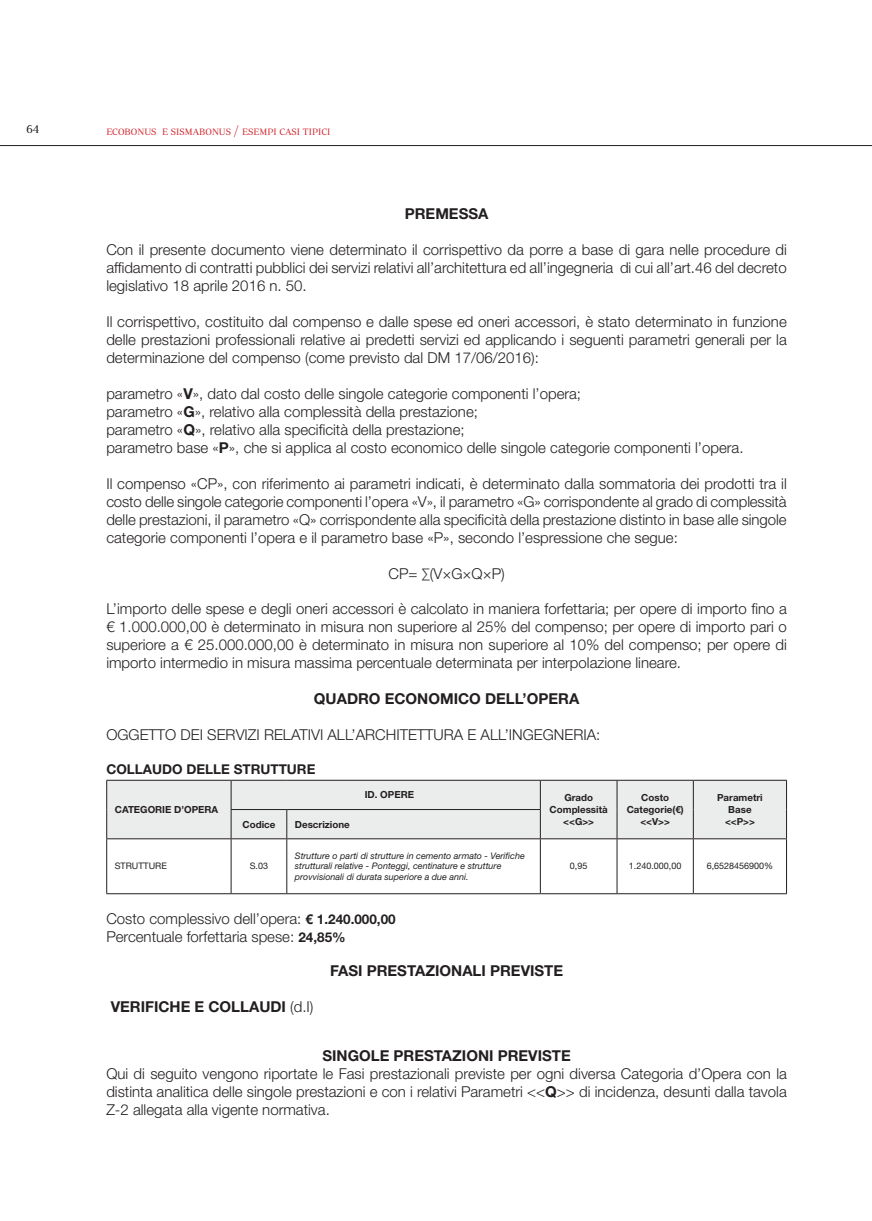
<style>
.page{position:relative;width:872px;height:1221px;background:#fff}
.page>*{position:absolute;margin:0;border:0;box-sizing:border-box;transform-origin:0 0}
.t1{font:300 15px/18px "Helvetica Neue LT Std";color:#231f20;text-align:justify}
.t2{font:700 15px "Helvetica Neue LT Std";color:#231f20}
.t3{font:700 13.5px "Helvetica Neue LT Std";color:#231f20}
.t4{font:12px "Periodico Display Lg";color:#231f20}
.t5{font:700 9.75px/11.7px "Helvetica Neue LT Std";color:#231f20;text-align:center}
.t6{font:9.45px "Periodico Display Lg";color:#d1232a}
.t7{font:italic 9px/10.8px "Helvetica Neue LT Std";color:#231f20}
.t8{font:9px "Helvetica Neue LT Std";color:#231f20}
.s1{font-size:13.5px}
.s2{font-weight:700}
.s3{font-weight:700;font-size:13.5px}
.s4{font-weight:300}
</style>
<div class="page">
<hr style="left:0;top:145px;width:872px;height:1px;background:#231f20">
<hr style="left:106px;top:779px;width:125px;height:1px;background:#231f20">
<hr style="left:231px;top:779px;width:56px;height:1px;background:#231f20">
<hr style="left:287px;top:779px;width:253px;height:1px;background:#231f20">
<hr style="left:540px;top:779px;width:77px;height:1px;background:#231f20">
<hr style="left:617px;top:779px;width:76px;height:1px;background:#231f20">
<hr style="left:693px;top:779px;width:94px;height:1px;background:#231f20">
<hr style="left:106px;top:838px;width:125px;height:1px;background:#231f20">
<hr style="left:231px;top:838px;width:56px;height:1px;background:#231f20">
<hr style="left:287px;top:838px;width:253px;height:1px;background:#231f20">
<hr style="left:540px;top:838px;width:77px;height:1px;background:#231f20">
<hr style="left:617px;top:838px;width:76px;height:1px;background:#231f20">
<hr style="left:693px;top:838px;width:94px;height:1px;background:#231f20">
<hr style="left:106px;top:893px;width:125px;height:1px;background:#231f20">
<hr style="left:231px;top:893px;width:56px;height:1px;background:#231f20">
<hr style="left:287px;top:893px;width:253px;height:1px;background:#231f20">
<hr style="left:540px;top:893px;width:77px;height:1px;background:#231f20">
<hr style="left:617px;top:893px;width:76px;height:1px;background:#231f20">
<hr style="left:693px;top:893px;width:94px;height:1px;background:#231f20">
<hr style="left:106px;top:839px;width:1px;height:54px;background:#231f20">
<div style="left:106px;top:780px;width:681px;height:58px;background:#ebecec"></div>
<hr style="left:231px;top:839px;width:1px;height:54px;background:#231f20">
<hr style="left:286px;top:839px;width:1px;height:54px;background:#231f20">
<hr style="left:540px;top:839px;width:1px;height:54px;background:#231f20">
<hr style="left:616px;top:839px;width:1px;height:54px;background:#231f20">
<hr style="left:693px;top:839px;width:1px;height:54px;background:#231f20">
<hr style="left:786px;top:839px;width:1px;height:54px;background:#231f20">
<p class="t4" style="left:27px;top:122px;width:14px">64</p>
<p class="t6" style="left:106px;top:126px;width:225px">ECOBONUS E SISMABONUS <span class="s1">/</span> ESEMPI CASI TIPICI</p>
<p class="t2" style="left:405px;top:204px;width:85px">PREMESSA</p>
<p class="t1" style="left:106px;top:240px;width:682px">Con il presente documento viene determinato il corrispettivo da porre a base di gara nelle procedure di affidamento di contratti pubblici dei servizi relativi all’architettura ed all’ingegneria di cui all’art.46 del decreto legislativo 18 aprile 2016 n. 50.</p>
<p class="t1" style="left:106px;top:312px;width:682px">Il corrispettivo, costituito dal compenso e dalle spese ed oneri accessori, è stato determinato in funzione delle prestazioni professionali relative ai predetti servizi ed applicando i seguenti parametri generali per la determinazione del compenso (come previsto dal DM 17/06/2016):</p>
<p class="t1" style="left:106px;top:384px;width:638px;text-align:left">parametro «<span class="s2">V</span>», dato dal costo delle singole categorie componenti l’opera;<br>parametro «<span class="s2">G</span>», relativo alla complessità della prestazione;<br>parametro «<span class="s2">Q</span>», relativo alla specificità della prestazione;<br>parametro base «<span class="s2">P</span>», che si applica al costo economico delle singole categorie componenti l’opera.</p>
<p class="t1" style="left:106px;top:474px;width:682px">Il compenso «CP», con riferimento ai parametri indicati, è determinato dalla sommatoria dei prodotti tra il costo delle singole categorie componenti l’opera «V», il parametro «G» corrispondente al grado di complessità delle prestazioni, il parametro «Q» corrispondente alla specificità della prestazione distinto in base alle singole categorie componenti l’opera e il parametro base «P», secondo l’espressione che segue:</p>
<p class="t1" style="left:388px;top:564px;width:118px">CP= ∑(V×G×Q×P)</p>
<p class="t1" style="left:106px;top:599px;width:682px">L’importo delle spese e degli oneri accessori è calcolato in maniera forfettaria; per opere di importo fino a € 1.000.000,00 è determinato in misura non superiore al 25% del compenso; per opere di importo pari o superiore a € 25.000.000,00 è determinato in misura non superiore al 10% del compenso; per opere di importo intermedio in misura massima percentuale determinata per interpolazione lineare.</p>
<p class="t2" style="left:314px;top:689px;width:267px">QUADRO ECONOMICO DELL’OPERA</p>
<p class="t1" style="left:106px;top:725px;width:495px">OGGETTO DEI SERVIZI RELATIVI ALL’ARCHITETTURA E ALL’INGEGNERIA:</p>
<p class="t3" style="left:106px;top:760px;width:211px">COLLAUDO DELLE STRUTTURE</p>
<p class="t5" style="left:115px;top:803px;width:105px">CATEGORIE D’OPERA</p>
<p class="t5" style="left:365px;top:788px;width:51px">ID. OPERE</p>
<p class="t5" style="left:549px;top:791px;width:60px">Grado<br>Complessità &lt;&lt;G&gt;&gt;</p>
<p class="t5" style="left:627px;top:791px;width:58px">Costo<br>Categorie(€) &lt;&lt;V&gt;&gt;</p>
<p class="t5" style="left:717px;top:791px;width:47px">Parametri<br>Base</p>
<p class="t5" style="left:242px;top:818px;width:34px">Codice</p>
<p class="t5" style="left:295px;top:818px;width:56px">Descrizione</p>
<p class="t5" style="left:725px;top:815px;width:31px">&lt;&lt;P&gt;&gt;</p>
<p class="t8" style="left:115px;top:860px;width:54px">STRUTTURE</p>
<p class="t8" style="left:250px;top:860px;width:20px">S.03</p>
<p class="t7" style="left:295px;top:849px;width:231px">Strutture o parti di strutture in cemento armato - Verifiche strutturali relative - Ponteggi, centinature e strutture provvisionali di durata superiore a due anni.</p>
<p class="t8" style="left:570px;top:860px;width:19px">0,95</p>
<p class="t8" style="left:629px;top:860px;width:54px">1.240.000,00</p>
<p class="t8" style="left:706px;top:860px;width:68px">6,6528456900%</p>
<p class="t1" style="left:106px;top:909px;width:291px">Costo complessivo dell’opera: <span class="s3">€ 1.240.000,00<br></span>Percentuale forfettaria spese: <span class="s3">24,85%</span></p>
<p class="t2" style="left:330px;top:961px;width:235px">FASI PRESTAZIONALI PREVISTE</p>
<p class="t2" style="left:111px;top:997px;width:204px">VERIFICHE E COLLAUDI <span class="s4">(d.I)</span></p>
<p class="t2" style="left:322px;top:1046px;width:250px">SINGOLE PRESTAZIONI PREVISTE</p>
<p class="t1" style="left:106px;top:1064px;width:682px">Qui di seguito vengono riportate le Fasi prestazionali previste per ogni diversa Categoria d’Opera con la distinta analitica delle singole prestazioni e con i relativi Parametri &lt;&lt;<span class="s2">Q</span>&gt;&gt; di incidenza, desunti dalla tavola Z-2 allegata alla vigente normativa.</p>
</div>
